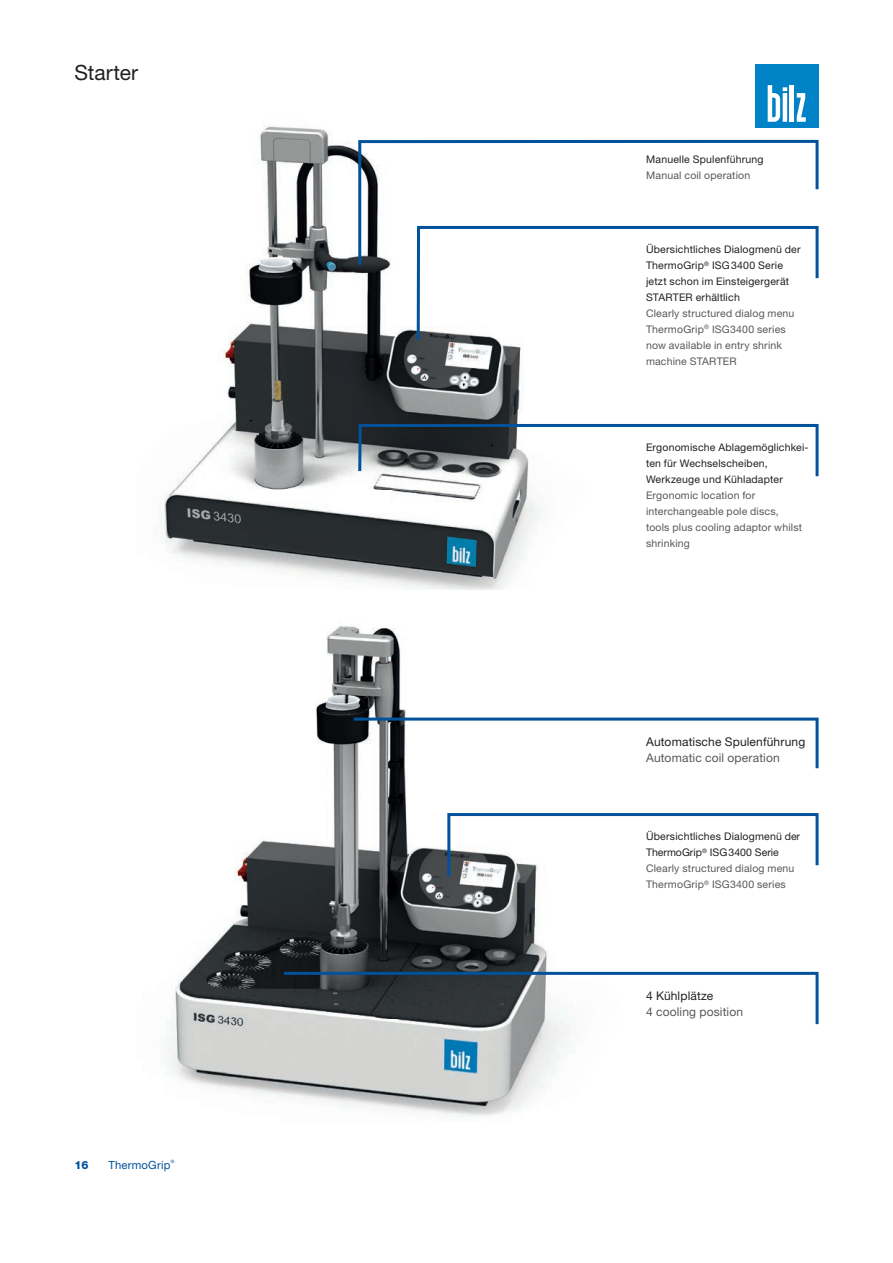
<style>
.page{position:relative;width:893px;height:1263px;background:#fff}
.page>*{position:absolute;margin:0;border:0;box-sizing:border-box;transform-origin:0 0}
.t1{font:21px "Helvetica Neue LT";color:#231f20}
.t2{font:12px "Helvetica Neue LT";letter-spacing:.015em;color:#57585a}
.t3{font:12px "Helvetica Neue LT";letter-spacing:.015em;color:#231f20}
.t4{font:11.25px "Helvetica Neue LT";letter-spacing:.02em;color:#01519b}
.t5{font:800 11.25px "Helvetica Neue LT";color:#01519b}
.t6{font:10.5px/15.9px "Helvetica Neue LT";letter-spacing:.02em;color:#231f20}
.t7{font:10.5px/15.9px "Helvetica Neue LT";letter-spacing:.015em;color:#57585a}
.t8{font:4.5px "Helvetica Neue LT";color:#01519b}
.s1{color:#57585a}
</style>
<div class="page">
<div style="left:755px;top:64px;width:63px;height:63px;background:#0083c6"></div>
<svg style="left:797px;top:93px;width:9px;height:29px"></svg>
<hr style="left:790px;top:85px;width:4px;height:37px;background:#fff">
<svg style="left:768px;top:85px;width:19px;height:37px"></svg>
<img style="left:164px;top:126px;width:377px;height:463px">
<svg style="left:358px;top:140px;width:461px;height:125px"></svg>
<svg style="left:417px;top:226px;width:402px;height:114px"></svg>
<svg style="left:358px;top:424px;width:461px;height:52px"></svg>
<img style="left:168px;top:626px;width:460px;height:491px">
<svg style="left:354px;top:718px;width:465px;height:50px"></svg>
<svg style="left:447px;top:813px;width:372px;height:63px"></svg>
<svg style="left:284px;top:972px;width:535px;height:52px"></svg>
<h1 class="t1" style="left:74px;top:60px;width:65px">Starter</h1>
<p class="t5" style="left:74px;top:1159px;width:16px">16</p>
<p class="t4" style="left:108px;top:1159px;width:63px">ThermoGrip</p>
<p class="t8" style="left:171px;top:1159px;width:5px">®</p>
<p class="t6" style="left:646px;top:151px;width:119px">Manuelle Spulenführung</p>
<p class="t7" style="left:646px;top:167px;width:106px">Manual coil operation</p>
<p class="t6" style="left:646px;top:241px;width:156px">Übersichtliches Dialogmenü der<br>ThermoGrip<sup>®</sup> ISG 3400 Serie jetzt schon im Einsteigergerät<br>STARTER erhältlich</p>
<p class="t7" style="left:646px;top:305px;width:150px">Clearly structured dialog menu<br>ThermoGrip<sup>®</sup> ISG3400 series now available in entry shrink machine STARTER</p>
<p class="t6" style="left:646px;top:439px;width:164px">Ergonomische Ablagemöglichkei&shy;ten für Wechselscheiben,<br>Werkzeuge und Kühladapter</p>
<p class="t7" style="left:646px;top:487px;width:158px">Ergonomic location for interchangeable pole discs, tools plus cooling adaptor whilst shrinking</p>
<p class="t3" style="left:646px;top:735px;width:161px">Automatische Spulenführung</p>
<p class="t2" style="left:646px;top:751px;width:135px">Automatic coil operation</p>
<p class="t6" style="left:646px;top:828px;width:156px">Übersichtliches Dialogmenü der<br>ThermoGrip<sup>®</sup> ISG 3400 Serie<br><span class="s1">Clearly structured dialog menu<br>ThermoGrip</span><sup>®</sup> <span class="s1">ISG3400 series</span></p>
<p class="t3" style="left:646px;top:988px;width:69px">4 Kühlplätze</p>
<p class="t2" style="left:646px;top:1004px;width:99px">4 cooling position</p>
</div>
